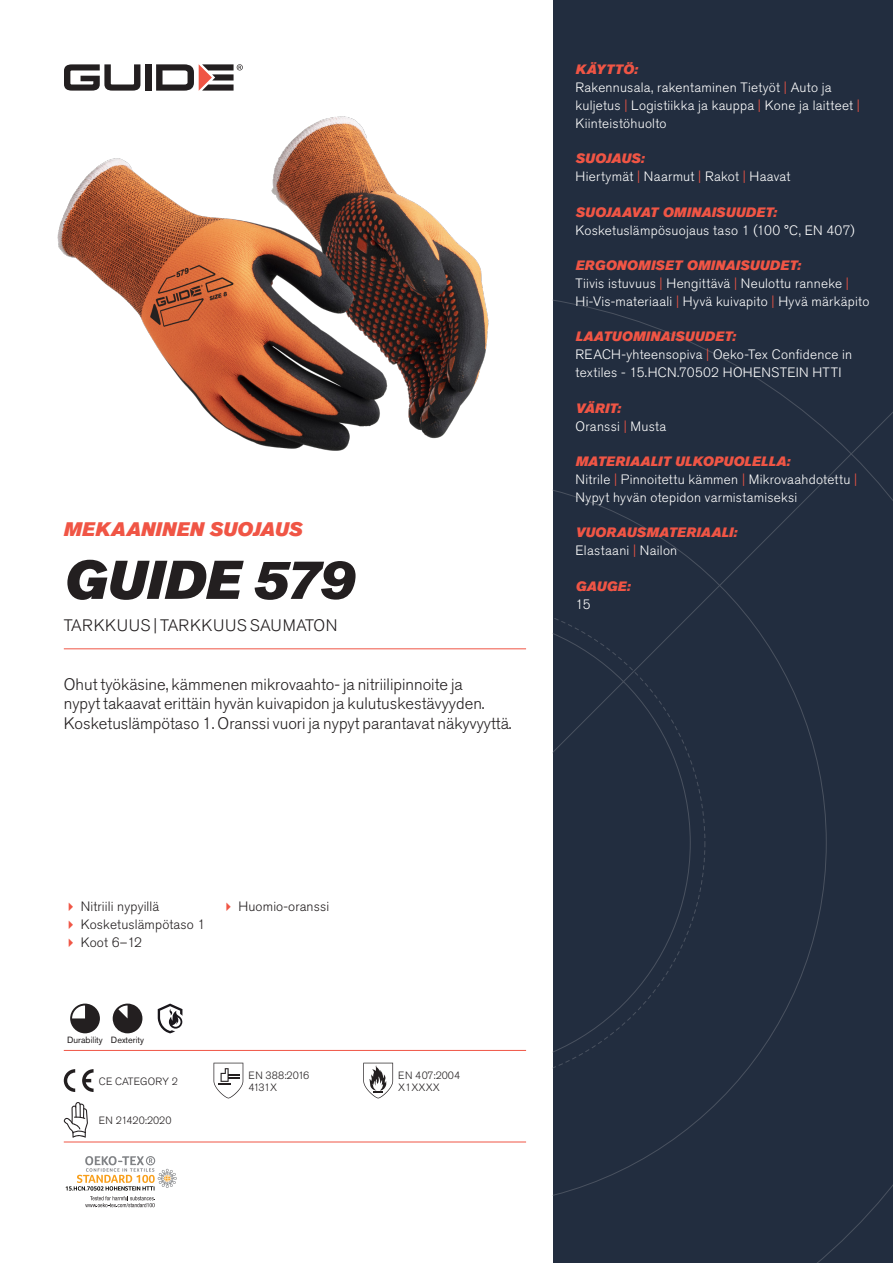
<style>
.page{position:relative;width:893px;height:1263px;background:#fff}
.page>*{position:absolute;margin:0;border:0;box-sizing:border-box;transform-origin:0 0}
.Rubrik{font:italic 54px "Akzidenz Grotesk Pro Super";color:#231f20}
.Överrubrik{font:italic 19.5px "Akzidenz Grotesk Pro Super";letter-spacing:.005em;color:#f05545}
.Ingress{font:300 16.5px/19.8px "Akzidenz Grotesk Pro";color:#231f20}
.Product_-_AltSegment{font:300 16.5px "Akzidenz Grotesk Pro";letter-spacing:.01em;color:#231f20}
.Produkt_-_Brödtext{font:300 13.5px/18px "Akzidenz Grotesk Pro";letter-spacing:.02em;color:#fff}
.Produkt_-_Namn{font:italic 13.5px "Akzidenz Grotesk Pro Super";letter-spacing:.015em;color:#f05545}
.t1{font:300 13.5px "Akzidenz Grotesk Pro";letter-spacing:.01em;color:#231f20}
.t2{font:300 10.5px "Akzidenz Grotesk Pro";color:#231f20}
.Produkt_-_Egenskaper{font:9px "Akzidenz Grotesk Pro";color:#231f20}
.s1{color:#f05545}
</style>
<div class="page">
<div style="left:145px;top:64px;width:7px;height:27px;background:#231f20"></div>
<svg style="left:156px;top:64px;width:87px;height:27px"></svg>
<svg style="left:64px;top:64px;width:76px;height:27px"></svg>
<div style="left:553px;top:0;width:340px;height:1263px;background:#222d3f"></div>
<svg style="left:553px;top:300px;width:340px;height:963px"></svg>
<hr style="left:64px;top:1050px;width:462px;height:1px;background:#f05545">
<hr style="left:64px;top:1142px;width:462px;height:1px;background:#f05545">
<svg style="left:70px;top:1003px;width:30px;height:30px"></svg>
<svg style="left:113px;top:1003px;width:29px;height:30px"></svg>
<svg style="left:158px;top:1003px;width:24px;height:30px"></svg>
<svg style="left:64px;top:1069px;width:11px;height:23px"></svg>
<svg style="left:82px;top:1069px;width:12px;height:23px"></svg>
<svg style="left:214px;top:1063px;width:29px;height:35px"></svg>
<svg style="left:363px;top:1063px;width:30px;height:35px"></svg>
<svg style="left:64px;top:1102px;width:24px;height:36px"></svg>
<svg style="left:85px;top:1196px;width:70px;height:11px"></svg>
<svg style="left:66px;top:1156px;width:111px;height:34px"></svg>
<img style="left:57px;top:116px;width:432px;height:335px">
<hr style="left:64px;top:648px;width:462px;height:1px;background:#f05545">
<p class="Överrubrik" style="left:64px;top:517px;width:240px">MEKAANINEN SUOJAUS</p>
<p class="Rubrik" style="left:64px;top:545px;width:292px">GUIDE 579</p>
<p class="Product_-_AltSegment" style="left:64px;top:615px;width:275px">TARKKUUS | TARKKUUS SAUMATON</p>
<p class="Ingress" style="left:64px;top:674px;width:449px">Ohut työkäsine, kämmenen mikrovaahto- ja nitriilipinnoite ja<br>nypyt takaavat erittäin hyvän kuivapidon ja kulutuskestävyyden.<br>Kosketuslämpötaso 1. Oranssi vuori ja nypyt parantavat näkyvyyttä.</p>
<p class="Produkt_-_Namn" style="left:576px;top:60px;width:64px">KÄYTTÖ:</p>
<p class="Produkt_-_Brödtext" style="left:576px;top:78px;width:286px">Rakennusala, rakentaminen Tietyöt <span class="s1">|</span> Auto ja kuljetus <span class="s1">|</span> Logistiikka ja kauppa <span class="s1">|</span> Kone ja laitteet <span class="s1">|<br></span>Kiinteistöhuolto</p>
<p class="Produkt_-_Namn" style="left:576px;top:150px;width:70px">SUOJAUS:</p>
<p class="Produkt_-_Brödtext" style="left:576px;top:168px;width:216px">Hiertymät <span class="s1">|</span> Naarmut <span class="s1">|</span> Rakot <span class="s1">|</span> Haavat</p>
<p class="Produkt_-_Namn" style="left:576px;top:203px;width:203px">SUOJAAVAT OMINAISUUDET:</p>
<p class="Produkt_-_Brödtext" style="left:576px;top:221px;width:281px">Kosketuslämpösuojaus taso 1 (100 °C, EN 407)</p>
<p class="Produkt_-_Namn" style="left:576px;top:256px;width:227px">ERGONOMISET OMINAISUUDET:</p>
<p class="Produkt_-_Brödtext" style="left:576px;top:274px;width:295px">Tiivis istuvuus <span class="s1">|</span> Hengittävä <span class="s1">|</span> Neulottu ranneke <span class="s1">|<br></span>Hi-Vis-materiaali <span class="s1">|</span> Hyvä kuivapito <span class="s1">|</span> Hyvä märkäpito</p>
<p class="Produkt_-_Namn" style="left:576px;top:328px;width:162px">LAATUOMINAISUUDET:</p>
<p class="Produkt_-_Brödtext" style="left:576px;top:346px;width:278px">REACH-yhteensopiva <span class="s1">|</span> Oeko-Tex Confidence in textiles - 15.HCN.70502 HOHENSTEIN HTTI</p>
<p class="Produkt_-_Namn" style="left:576px;top:399px;width:47px">VÄRIT:</p>
<p class="Produkt_-_Brödtext" style="left:576px;top:417px;width:92px">Oranssi <span class="s1">|</span> Musta</p>
<p class="Produkt_-_Namn" style="left:576px;top:452px;width:216px">MATERIAALIT ULKOPUOLELLA:</p>
<p class="Produkt_-_Brödtext" style="left:576px;top:470px;width:283px">Nitrile <span class="s1">|</span> Pinnoitettu kämmen <span class="s1">|</span> Mikrovaahdotettu <span class="s1">|<br></span>Nypyt hyvän otepidon varmistamiseksi</p>
<p class="Produkt_-_Namn" style="left:576px;top:524px;width:163px">VUORAUSMATERIAALI:</p>
<p class="Produkt_-_Brödtext" style="left:576px;top:542px;width:103px">Elastaani <span class="s1">|</span> Nailon</p>
<p class="Produkt_-_Namn" style="left:576px;top:577px;width:56px">GAUGE:</p>
<p class="Produkt_-_Brödtext" style="left:576px;top:595px;width:17px">15</p>
<p class="t1" style="left:81px;top:898px;width:80px">Nitriili nypyillä</p>
<p class="t1" style="left:81px;top:916px;width:126px">Kosketuslämpötaso 1</p>
<p class="t1" style="left:81px;top:934px;width:63px">Koot 6–12</p>
<p class="Produkt_-_Egenskaper" style="left:67px;top:1034px;width:37px">Durability</p>
<p class="Produkt_-_Egenskaper" style="left:111px;top:1034px;width:35px">Dexterity</p>
<p class="t2" style="left:99px;top:1074px;width:81px">CE CATEGORY 2</p>
<p class="t2" style="left:99px;top:1113px;width:74px">EN 21420:2020</p>
<p class="t1" style="left:238px;top:898px;width:92px">Huomio-oranssi</p>
<p class="t2" style="left:248px;top:1068px;width:62px">EN 388:2016</p>
<p class="t2" style="left:248px;top:1080px;width:30px">4131X</p>
<p class="t2" style="left:398px;top:1068px;width:63px">EN 407:2004</p>
<p class="t2" style="left:398px;top:1080px;width:43px">X1XXXX</p>
</div>
